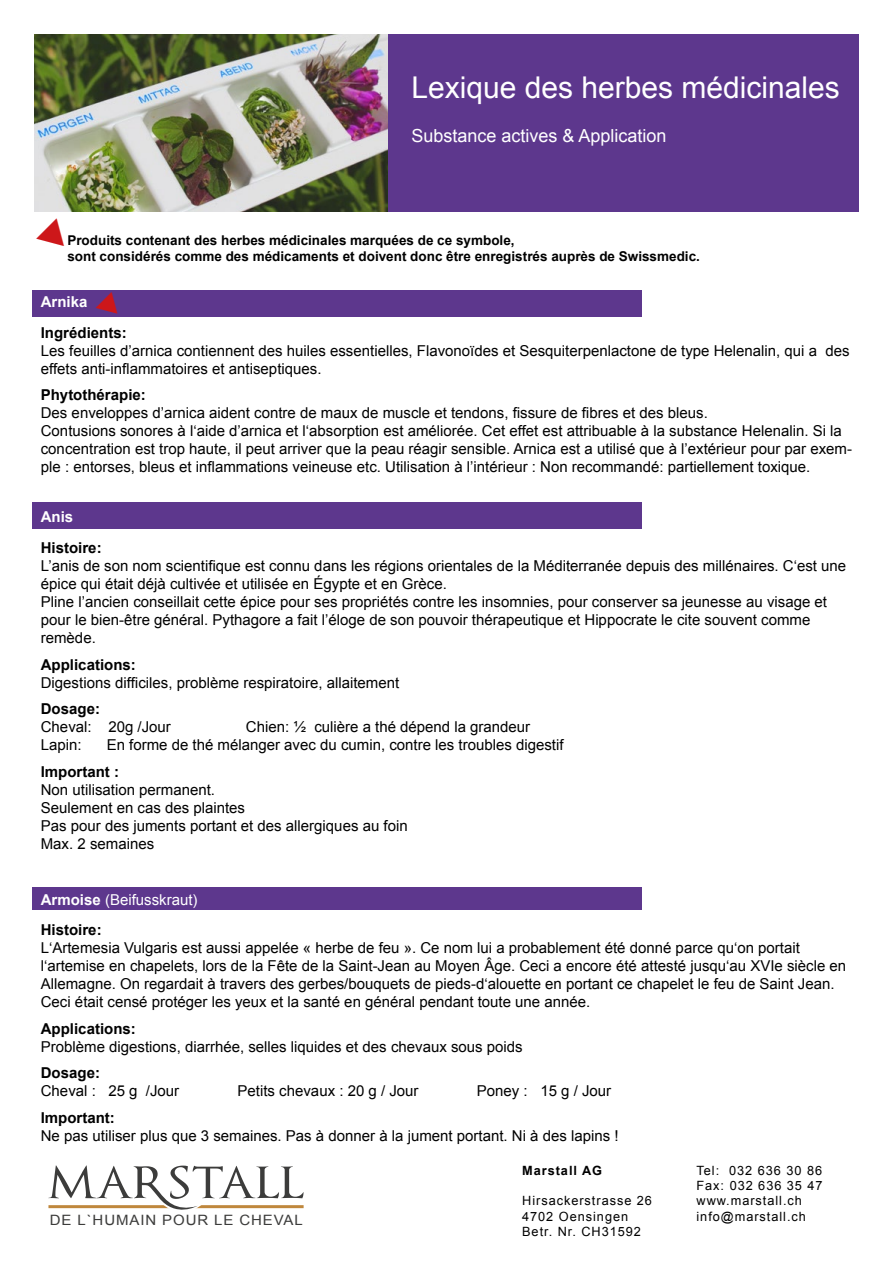
<style>
.page{position:relative;width:893px;height:1263px;background:#fff}
.page>*{position:absolute;margin:0;border:0;box-sizing:border-box;transform-origin:0 0}
.t1{font:30px "Arial";color:#fff}
.t2{font:18px "Arial";color:#fff}
.t3{font:15px/18px "Arial";color:#000}
.t4{font:700 15px "Arial";color:#000}
.t5{font:15px/30.8px "Arial";color:#fff}
.t6{font:700 15px "Arial";color:#fff}
.t7{font:14.25px "Arial";letter-spacing:.06em;color:#3c3c3b;scale:1.05 1}
.t8{font:700 13.5px/16.2px "Arial";color:#000}
.t9{font:12.75px/15.3px "Arial";letter-spacing:.075em;color:#000}
.t10{font:700 12.75px "Arial";letter-spacing:.075em;color:#000}
.s1{font-weight:700}
.s2{font-weight:700;color:#000}
</style>
<div class="page">
<svg style="left:48px;top:1165px;width:256px;height:45px"></svg>
<img style="left:34px;top:34px;width:354px;height:178px">
<div style="left:388px;top:34px;width:471px;height:178px;background:#5d378d"></div>
<div style="left:32px;top:290px;width:610px;height:26px;background:#5d378d"></div>
<div style="left:32px;top:502px;width:610px;height:27px;background:#5d378d"></div>
<div style="left:32px;top:888px;width:610px;height:22px;background:#5d378d"></div>
<svg style="left:96px;top:316px;width:30px;height:1px"></svg>
<h1 class="t1" style="left:411px;top:67px;width:430px">Lexique des herbes médicinales</h1>
<p class="t2" style="left:411px;top:123px;width:257px">Substance actives &amp; Application</p>
<p class="t8" style="left:67px;top:232px;width:634px">Produits contenant des herbes médicinales marquées de ce symbole,<br>sont considérés comme des médicaments et doivent donc être enregistrés auprès de Swissmedic.</p>
<p class="t6" style="left:41px;top:291px;width:48px">Arnika</p>
<p class="t4" style="left:41px;top:322px;width:87px">Ingrédients:</p>
<p class="t3" style="left:41px;top:342px;width:810px">Les feuilles d’arnica contiennent des huiles essentielles, Flavonoïdes et Sesquiterpenlactone de type Helenalin, qui a des effets anti-inflammatoires et antiseptiques.</p>
<p class="t4" style="left:41px;top:385px;width:107px">Phytothérapie:</p>
<p class="t3" style="left:41px;top:404px;width:813px">Des enveloppes d’arnica aident contre de maux de muscle et tendons, fissure de fibres et des bleus.<br>Contusions sonores à l‘aide d’arnica et l‘absorption est améliorée. Cet effet est attribuable à la substance Helenalin. Si la concentration est trop haute, il peut arriver que la peau réagir sensible. Arnica est a utilisé que à l’extérieur pour par exem&shy;ple : entorses, bleus et inflammations veineuse etc. Utilisation à l’intérieur : Non recommandé: partiellement toxique.</p>
<p class="t6" style="left:41px;top:507px;width:34px">Anis</p>
<p class="t4" style="left:41px;top:537px;width:62px">Histoire:</p>
<p class="t3" style="left:41px;top:557px;width:807px">L’anis de son nom scientifique est connu dans les régions orientales de la Méditerranée depuis des millénaires. C‘est une épice qui était déjà cultivée et utilisée en Égypte et en Grèce.<br>Pline l’ancien conseillait cette épice pour ses propriétés contre les insomnies, pour conserver sa jeunesse au visage et pour le bien-être général. Pythagore a fait l’éloge de son pouvoir thérapeutique et Hippocrate le cite souvent comme remède.</p>
<p class="t4" style="left:41px;top:654px;width:97px">Applications:</p>
<p class="t3" style="left:41px;top:673px;width:360px">Digestions difficiles, problème respiratoire, allaitement</p>
<p class="t4" style="left:41px;top:698px;width:61px">Dosage:</p>
<p class="t3" style="left:41px;top:718px;width:132px">Cheval: 20g /Jour</p>
<p class="t3" style="left:246px;top:718px;width:286px">Chien: ½ culière a thé dépend la grandeur</p>
<p class="t3" style="left:41px;top:736px;width:42px">Lapin:</p>
<p class="t3" style="left:107px;top:736px;width:458px">En forme de thé mélanger avec du cumin, contre les troubles digestif</p>
<p class="t4" style="left:41px;top:761px;width:80px">Important :</p>
<p class="t3" style="left:41px;top:780px;width:368px">Non utilisation permanent.<br>Seulement en cas des plaintes<br>Pas pour des juments portant et des allergiques au foin<br>Max. 2 semaines</p>
<p class="t5" style="left:41px;top:884px;width:158px"><span class="s1">Armoise</span> (Beifusskraut)<br><span class="s2">Histoire:</span></p>
<p class="t3" style="left:41px;top:939px;width:807px">L‘Artemesia Vulgaris est aussi appelée « herbe de feu ». Ce nom lui a probablement été donné parce qu‘on portait l‘artemise en chapelets, lors de la Fête de la Saint-Jean au Moyen Âge. Ceci a encore été attesté jusqu‘au XVIe siècle en Allemagne. On regardait à travers des gerbes/bouquets de pieds-d‘alouette en portant ce chapelet le feu de Saint Jean.<br>Ceci était censé protéger les yeux et la santé en général pendant toute une année.</p>
<p class="t4" style="left:41px;top:1018px;width:97px">Applications:</p>
<p class="t3" style="left:41px;top:1037px;width:483px">Problème digestions, diarrhée, selles liquides et des chevaux sous poids</p>
<p class="t4" style="left:41px;top:1063px;width:61px">Dosage:</p>
<p class="t3" style="left:41px;top:1082px;width:140px">Cheval : 25 g /Jour</p>
<p class="t3" style="left:238px;top:1082px;width:182px">Petits chevaux : 20 g / Jour</p>
<p class="t3" style="left:477px;top:1082px;width:136px">Poney : 15 g / Jour</p>
<p class="t4" style="left:41px;top:1107px;width:76px">Important:</p>
<p class="t3" style="left:41px;top:1126px;width:579px">Ne pas utiliser plus que 3 semaines. Pas à donner à la jument portant. Ni à des lapins !</p>
<p class="t7" style="left:50px;top:1210px;width:243px">DE L`HUMAIN POUR LE CHEVAL</p>
<p class="t10" style="left:522px;top:1161px;width:81px">Marstall AG</p>
<p class="t9" style="left:522px;top:1193px;width:131px">Hirsackerstrasse 26<br>4702 Oensingen<br>Betr. Nr. CH31592</p>
<p class="t9" style="left:696px;top:1162px;width:128px">Tel: 032 636 30 86<br>Fax: 032 636 35 47 www.marstall.ch info@marstall.ch</p>
</div>
